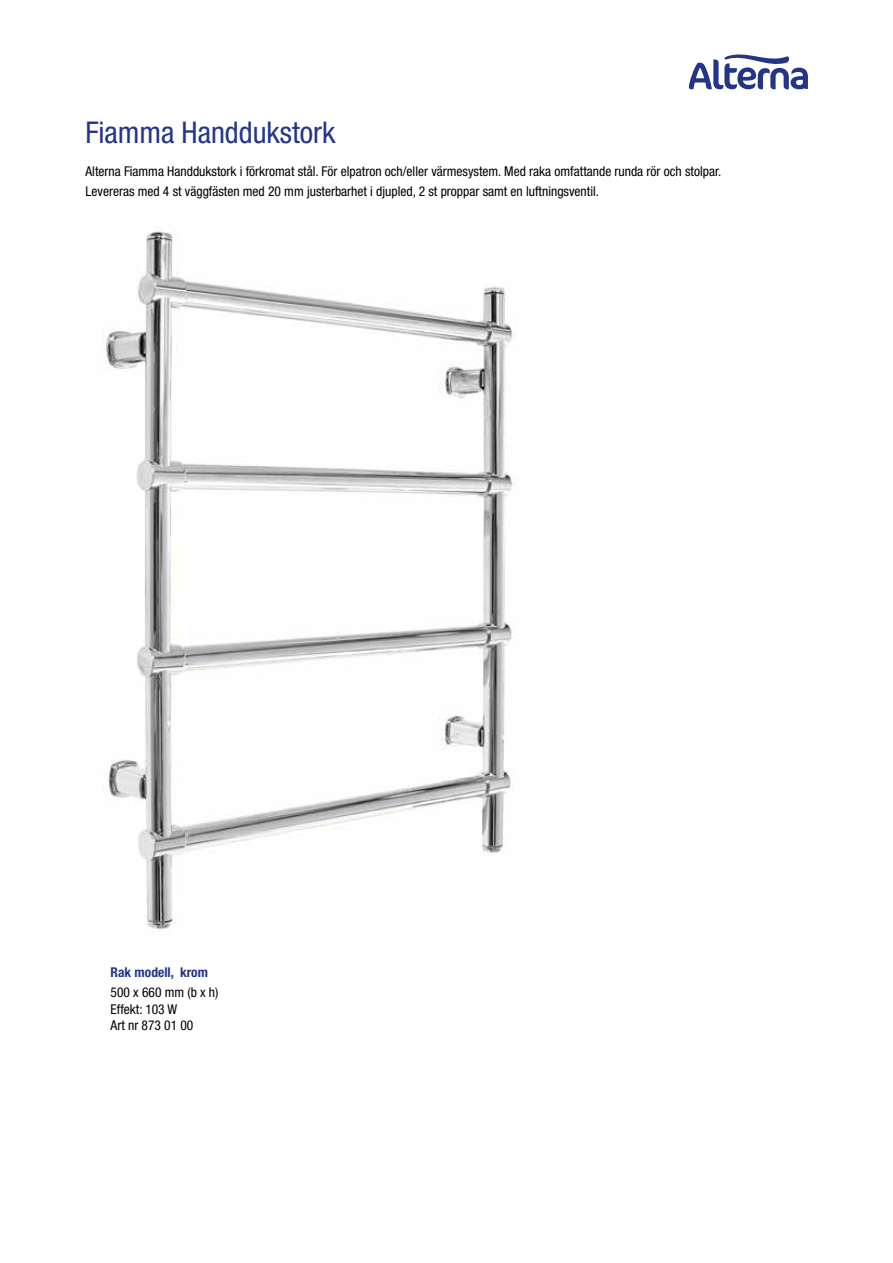
<style>
.page{position:relative;width:893px;height:1263px;background:#fff}
.page>*{position:absolute;margin:0;border:0;box-sizing:border-box;transform-origin:0 0}
.t1{font:condensed 30px "Helvetica Neue";color:#243588}
.t2{font:condensed 13.5px/16.2px "Helvetica Neue";color:#000}
.t3{font:700 condensed 13.5px "Helvetica Neue";color:#243588}
</style>
<div class="page">
<svg style="left:689px;top:54px;width:119px;height:35px"></svg>
<img style="left:103px;top:231px;width:413px;height:700px">
<h1 class="t1" style="left:86px;top:115px;width:251px">Fiamma Handdukstork</h1>
<p class="t2" style="left:86px;top:161px;width:637px;line-height:20.4px">Alterna Fiamma Handdukstork i förkromat stål. För elpatron och/eller värmesystem. Med raka omfattande runda rör och stolpar.<br>Levereras med 4 st väggfästen med 20 mm justerbarhet i djupled, 2 st proppar samt en luftningsventil.</p>
<p class="t3" style="left:111px;top:964px;width:99px">Rak modell, krom</p>
<p class="t2" style="left:111px;top:984px;width:109px">500 x 660 mm (b x h)<br>Effekt: 103 W<br>Art nr 873 01 00</p>
</div>
